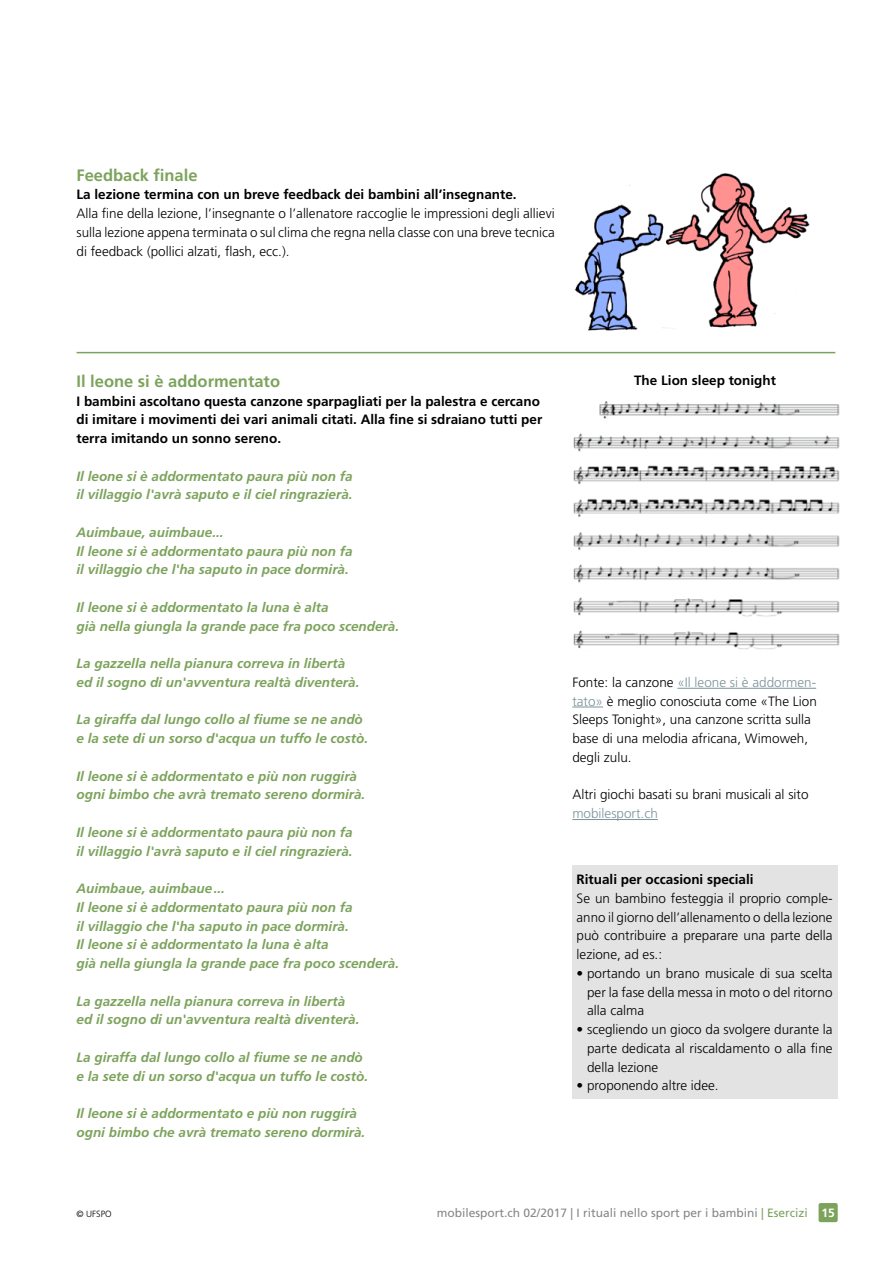
<style>
.page{position:relative;width:893px;height:1263px;background:#fff}
.page>*{position:absolute;margin:0;border:0;box-sizing:border-box;transform-origin:0 0}
.H2_Titel_gruen_11pt{font:700 16.5px "Frutiger LT";color:#7ca35c}
.P_Gundtext_i{font:italic 700 13.5px/18.8px "Frutiger LT";color:#7ca35c}
.P_Gundtext_i-2{font:300 13.5px/18.8px "Frutiger LT";color:#000}
.P_Kasten_i{font:300 13.5px/18.8px "Frutiger LT";color:#000;text-align:justify}
.P_Lead{font:700 13.5px/18.8px "Frutiger LT";color:#000}
.P_Kasten_i-2{font:700 13.5px "Frutiger LT";color:#000}
.t1{font:12px "Frutiger LT";color:#868786}
.t2{font:300 9px "Frutiger LT";color:#000}
.s1{color:#7c949c}
.s2{color:#7ca35c}
.s3{font-weight:700;color:#fff}
</style>
<div class="page">
<div style="left:819px;top:1203px;width:19px;height:19px;background:#7ca35c;border-radius:2px"></div>
<hr style="left:77px;top:352px;width:758px;height:1px;background:#7ca35c">
<img style="left:574px;top:173px;width:236px;height:158px">
<img style="left:573px;top:401px;width:267px;height:248px">
<hr style="left:677px;top:688px;width:139px;height:1px;background:#7c949c">
<hr style="left:572px;top:707px;width:31px;height:1px;background:#7c949c">
<hr style="left:572px;top:819px;width:86px;height:1px;background:#7c949c">
<div style="left:572px;top:865px;width:266px;height:234px;background:#e3e3e3"></div>
<h2 class="H2_Titel_gruen_11pt" style="left:77px;top:165px;width:123px">Feedback finale</h2>
<p class="P_Lead" style="left:77px;top:185px;width:442px">La lezione termina con un breve feedback dei bambini all’insegnante.</p>
<p class="P_Gundtext_i-2" style="left:77px;top:204px;width:480px;text-align:justify">Alla fine della lezione, l’insegnante o l’allenatore raccoglie le impressioni degli allievi sulla lezione appena terminata o sul clima che regna nella classe con una breve tecnica di feedback (pollici alzati, flash, ecc.).</p>
<h2 class="H2_Titel_gruen_11pt" style="left:77px;top:371px;width:205px">Il leone si è addormentato</h2>
<p class="P_Lead" style="left:77px;top:392px;width:467px">I bambini ascoltano questa canzone sparpagliati per la palestra e cercano di imitare i movimenti dei vari animali citati. Alla fine si sdraiano tutti per terra imitando un sonno sereno.</p>
<p class="P_Gundtext_i" style="left:77px;top:467px;width:278px">Il leone si è addormentato paura più non fa il villaggio l'avrà saputo e il ciel ringrazierà.</p>
<p class="P_Gundtext_i" style="left:77px;top:523px;width:149px">Auimbaue, auimbaue...</p>
<p class="P_Gundtext_i" style="left:77px;top:542px;width:278px">Il leone si è addormentato paura più non fa il villaggio che l'ha saputo in pace dormirà.</p>
<p class="P_Gundtext_i" style="left:77px;top:598px;width:324px">Il leone si è addormentato la luna è alta<br>già nella giungla la grande pace fra poco scenderà.</p>
<p class="P_Gundtext_i" style="left:77px;top:654px;width:284px">La gazzella nella pianura correva in libertà ed il sogno di un'avventura realtà diventerà.</p>
<p class="P_Gundtext_i" style="left:77px;top:710px;width:293px">La giraffa dal lungo collo al fiume se ne andò e la sete di un sorso d'acqua un tuffo le costò.</p>
<p class="P_Gundtext_i" style="left:77px;top:767px;width:290px">Il leone si è addormentato e più non ruggirà ogni bimbo che avrà tremato sereno dormirà.</p>
<p class="P_Gundtext_i" style="left:77px;top:823px;width:278px">Il leone si è addormentato paura più non fa il villaggio l'avrà saputo e il ciel ringrazierà.</p>
<p class="P_Gundtext_i" style="left:77px;top:879px;width:150px">Auimbaue, auimbaue...</p>
<p class="P_Gundtext_i" style="left:77px;top:898px;width:278px">Il leone si è addormentato paura più non fa il villaggio che l'ha saputo in pace dormirà.</p>
<p class="P_Gundtext_i" style="left:77px;top:935px;width:324px">Il leone si è addormentato la luna è alta<br>già nella giungla la grande pace fra poco scenderà.</p>
<p class="P_Gundtext_i" style="left:77px;top:992px;width:284px">La gazzella nella pianura correva in libertà ed il sogno di un'avventura realtà diventerà.</p>
<p class="P_Gundtext_i" style="left:77px;top:1048px;width:293px">La giraffa dal lungo collo al fiume se ne andò e la sete di un sorso d'acqua un tuffo le costò.</p>
<p class="P_Gundtext_i" style="left:77px;top:1104px;width:290px">Il leone si è addormentato e più non ruggirà ogni bimbo che avrà tremato sereno dormirà.</p>
<p class="P_Lead" style="left:634px;top:371px;width:143px">The Lion sleep tonight</p>
<p class="P_Gundtext_i-2" style="left:572px;top:673px;width:246px">Fonte: la canzone <span class="s1">«Il leone si è addormen&shy;tato»</span> è meglio conosciuta come «The Lion Sleeps Tonight», una canzone scritta sulla base di una melodia africana, Wimoweh, degli zulu.</p>
<p class="P_Gundtext_i-2" style="left:572px;top:785px;width:238px">Altri giochi basati su brani musicali al sito <span class="s1">mobilesport.ch</span></p>
<p class="P_Kasten_i-2" style="left:577px;top:871px;width:179px">Rituali per occasioni speciali</p>
<p class="P_Kasten_i" style="left:577px;top:889px;width:258px">Se un bambino festeggia il proprio comple&shy;anno il giorno dell’allenamento o della lezione può contribuire a preparare una parte della lezione, ad es.:</p>
<p class="P_Kasten_i" style="left:587px;top:964px;width:247px;text-indent:-11px">• portando un brano musicale di sua scelta per la fase della messa in moto o del ritorno alla calma</p>
<p class="P_Kasten_i" style="left:587px;top:1020px;width:247px;text-indent:-11px">• scegliendo un gioco da svolgere durante la parte dedicata al riscaldamento o alla fine della lezione</p>
<p class="P_Kasten_i" style="left:577px;top:1076px;width:144px">• proponendo altre idee.</p>
<p class="t2" style="left:77px;top:1209px;width:37px">© UFSPO</p>
<p class="t1" style="left:437px;top:1206px;width:399px">mobilesport.ch 02/2017 | I rituali nello sport per i bambini <span class="s2">| Esercizi</span> <span class="s3">15</span></p>
</div>
